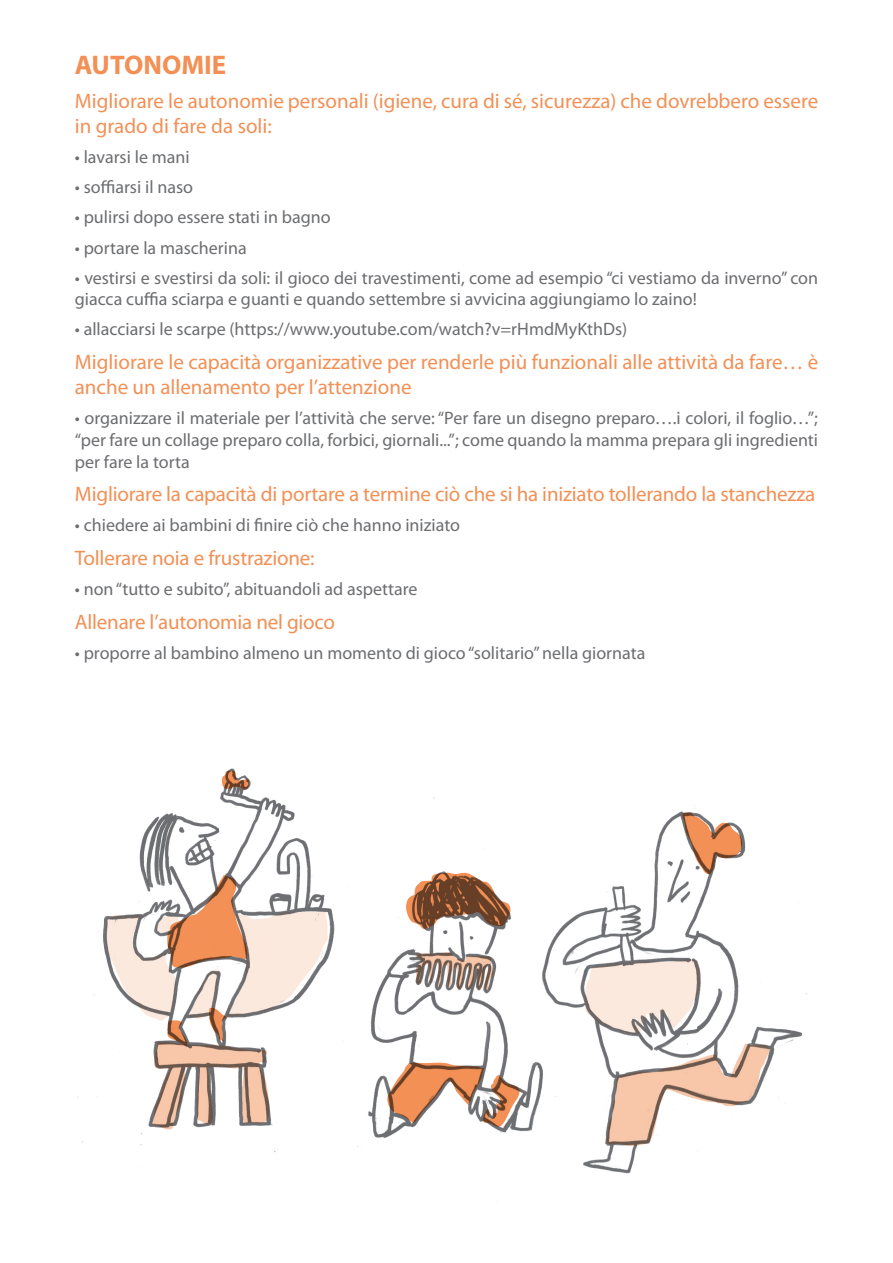
<style>
.page{position:relative;width:893px;height:1263px;background:#fff}
.page>*{position:absolute;margin:0;border:0;box-sizing:border-box;transform-origin:0 0}
.t1{font:700 27px "Myriad Pro";color:#f29056}
.t2{font:21px/25.2px "Myriad Pro";color:#f29056}
.t3{font:18px/21.6px "Myriad Pro";color:#6c6d70}
</style>
<div class="page">
<img style="left:77px;top:768px;width:730px;height:406px">
<svg style="left:406px;top:872px;width:105px;height:58px"></svg>
<svg style="left:386px;top:1062px;width:135px;height:65px"></svg>
<svg style="left:583px;top:957px;width:118px;height:78px;background:#e1d5cd"></svg>
<svg style="left:682px;top:811px;width:62px;height:65px"></svg>
<svg style="left:606px;top:1043px;width:165px;height:104px"></svg>
<svg style="left:415px;top:952px;width:79px;height:40px"></svg>
<svg style="left:222px;top:770px;width:27px;height:20px"></svg>
<svg style="left:105px;top:875px;width:225px;height:256px"></svg>
<p class="t1" style="left:75px;top:48px;width:153px">AUTONOMIE</p>
<p class="t2" style="left:75px;top:88px;width:745px">Migliorare le autonomie personali (igiene, cura di sé, sicurezza) che dovrebbero essere in grado di fare da soli:</p>
<p class="t3" style="left:75px;top:146px;width:116px">• lavarsi le mani</p>
<p class="t3" style="left:75px;top:176px;width:120px">• soffiarsi il naso</p>
<p class="t3" style="left:75px;top:206px;width:257px">• pulirsi dopo essere stati in bagno</p>
<p class="t3" style="left:75px;top:236px;width:173px">• portare la mascherina</p>
<p class="t3" style="left:75px;top:267px;width:745px">• vestirsi e svestirsi da soli: il gioco dei travestimenti, come ad esempio “ci vestiamo da inverno” con giacca cuffia sciarpa e guanti e quando settembre si avvicina aggiungiamo lo zaino!</p>
<p class="t3" style="left:75px;top:318px;width:554px">• allacciarsi le scarpe (https://www.youtube.com/watch?v=rHmdMyKthDs)</p>
<p class="t2" style="left:75px;top:349px;width:745px">Migliorare le capacità organizzative per renderle più funzionali alle attività da fare… è anche un allenamento per l’attenzione</p>
<p class="t3" style="left:75px;top:407px;width:745px;text-align:justify">• organizzare il materiale per l’attività che serve: “Per fare un disegno preparo….i colori, il foglio…”; “per fare un collage preparo colla, forbici, giornali...”; come quando la mamma prepara gli ingredienti per fare la torta</p>
<p class="t2" style="left:75px;top:481px;width:742px">Migliorare la capacità di portare a termine ciò che si ha iniziato tollerando la stanchezza</p>
<p class="t3" style="left:75px;top:514px;width:387px">• chiedere ai bambini di finire ciò che hanno iniziato</p>
<p class="t2" style="left:75px;top:545px;width:241px">Tollerare noia e frustrazione:</p>
<p class="t3" style="left:75px;top:578px;width:344px">• non “tutto e subito”, abituandoli ad aspettare</p>
<p class="t2" style="left:75px;top:609px;width:262px">Allenare l’autonomia nel gioco</p>
<p class="t3" style="left:75px;top:642px;width:572px">• proporre al bambino almeno un momento di gioco “solitario” nella giornata</p>
</div>
